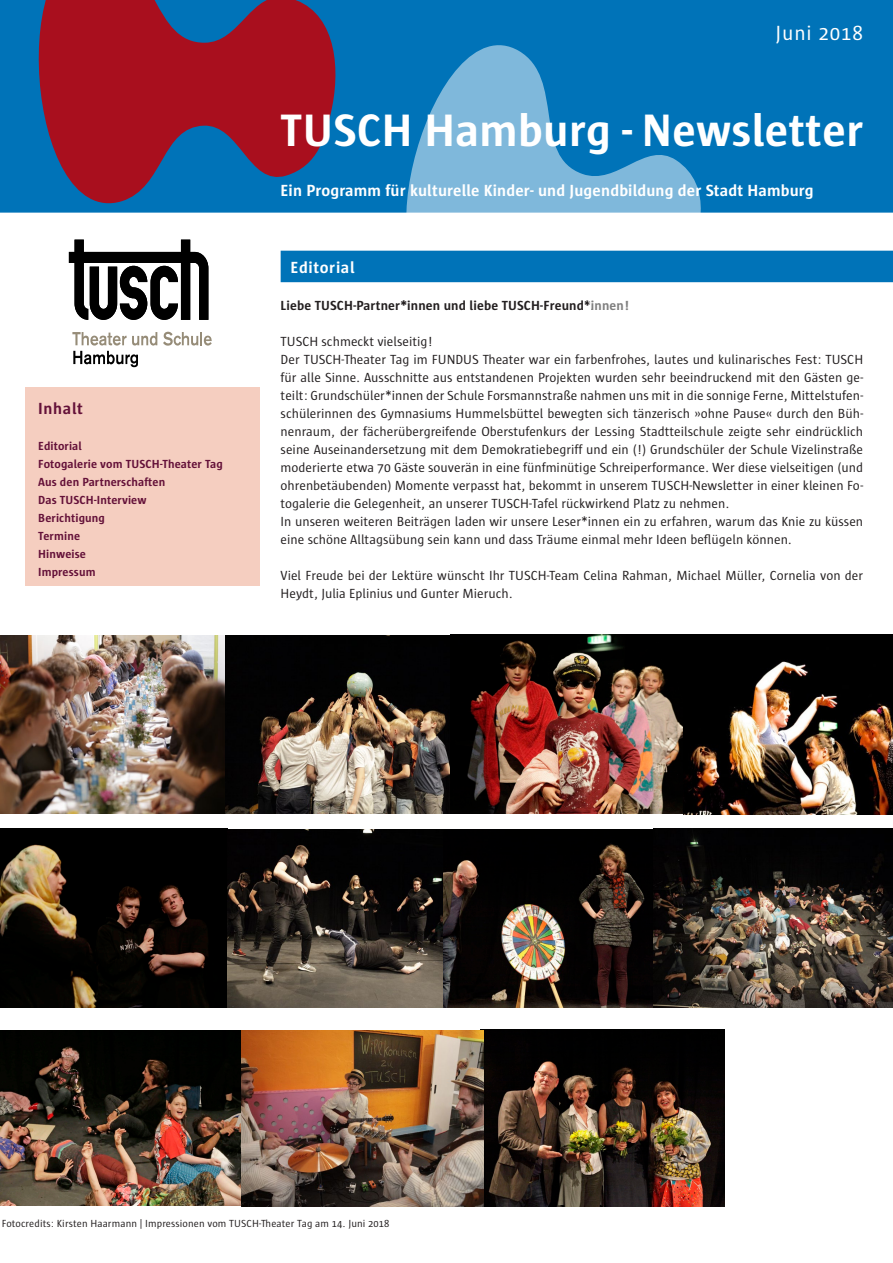
<style>
.page{position:relative;width:893px;height:1263px;background:#fff}
.page>*{position:absolute;margin:0;border:0;box-sizing:border-box;transform-origin:0 0}
.t1{font:700 46.5px "Sun";letter-spacing:.01em;color:#fff}
.fliesstext{font:21px "Sun";letter-spacing:.04em;color:#fff}
.fliesstext-2{font:700 16.5px "Sun";letter-spacing:.01em;color:#fff}
.fliesstext-3{font:700 16.5px "Sun";letter-spacing:.04em;color:#fff}
.t2{font:700 16.5px "Sun";letter-spacing:.04em;color:#641139}
.fliesstext-4{font:13.5px/18px "Sun";color:#231f20}
.fliesstext-5{font:700 13.5px "Sun";letter-spacing:.01em;color:#231f20}
.t3{font:700 12px "Sun";letter-spacing:.01em;color:#641139}
.t4{font:10.5px "Sun";letter-spacing:.01em;color:#231f20}
.s1{color:#000}
</style>
<div class="page">
<img style="left:0;top:636px;width:225px;height:177px">
<img style="left:0;top:1030px;width:480px;height:176px">
<img style="left:0;top:828px;width:684px;height:180px">
<img style="left:225px;top:636px;width:226px;height:177px">
<img style="left:451px;top:634px;width:233px;height:180px">
<img style="left:480px;top:1029px;width:245px;height:177px">
<img style="left:654px;top:829px;width:239px;height:178px">
<img style="left:684px;top:634px;width:209px;height:180px">
<div style="left:25px;top:387px;width:234px;height:198px;background:#f5cec0"></div>
<div style="left:0;top:0;width:893px;height:212px;background:#0073b8"></div>
<svg style="left:72px;top:332px;width:85px;height:35px"></svg>
<svg style="left:163px;top:332px;width:49px;height:14px"></svg>
<svg style="left:69px;top:240px;width:139px;height:80px"></svg>
<div style="left:281px;top:251px;width:611px;height:30px;background:#0073b8"></div>
<div style="left:281px;top:251px;width:612px;height:31px;border:2px solid #0073b8"></div>
<div style="left:438px;top:252px;width:337px;height:30px;background:#0073b8"></div>
<svg style="left:0;top:0;width:354px;height:213px"></svg>
<svg style="left:354px;top:212px;width:382px;height:71px"></svg>
<p class="fliesstext" style="left:776px;top:22px;width:89px">Juni 2018</p>
<p class="t1" style="left:281px;top:104px;width:584px">TUSCH Hamburg - Newsletter</p>
<p class="fliesstext-2" style="left:281px;top:181px;width:535px">Ein Programm für kulturelle Kinder- und Jugendbildung der Stadt Hamburg</p>
<p class="t2" style="left:38px;top:399px;width:46px">Inhalt</p>
<p class="t3" style="left:38px;top:439px;width:45px">Editorial</p>
<p class="t3" style="left:38px;top:457px;width:186px">Fotogalerie vom TUSCH-Theater Tag</p>
<p class="t3" style="left:38px;top:475px;width:129px">Aus den Partnerschaften</p>
<p class="t3" style="left:38px;top:493px;width:110px">Das TUSCH-Interview</p>
<p class="t3" style="left:38px;top:511px;width:68px">Berichtigung</p>
<p class="t3" style="left:38px;top:529px;width:43px">Termine</p>
<p class="t3" style="left:38px;top:547px;width:49px">Hinweise</p>
<p class="t3" style="left:38px;top:565px;width:59px">Impressum</p>
<p class="fliesstext-3" style="left:291px;top:258px;width:65px">Editorial</p>
<p class="fliesstext-5" style="left:281px;top:298px;width:350px">Liebe TUSCH-Partner*innen und liebe TUSCH-Freund*<span class="s1">innen!</span></p>
<p class="fliesstext-4" style="left:281px;top:333px;width:153px">TUSCH schmeckt vielseitig!</p>
<p class="fliesstext-4" style="left:281px;top:351px;width:584px;text-align:justify">Der TUSCH-Theater Tag im FUNDUS Theater war ein farbenfrohes, lautes und kulinarisches Fest: TUSCH für alle Sinne. Ausschnitte aus entstandenen Projekten wurden sehr beeindruckend mit den Gästen ge&shy;teilt: Grundschüler*innen der Schule Forsmannstraße nahmen uns mit in die sonnige Ferne, Mittelstufen&shy;schülerinnen des Gymnasiums Hummelsbüttel bewegten sich tänzerisch »ohne Pause« durch den Büh&shy;nenraum, der fächerübergreifende Oberstufenkurs der Lessing Stadtteilschule zeigte sehr eindrücklich seine Auseinandersetzung mit dem Demokratiebegriff und ein (!) Grundschüler der Schule Vizelinstraße moderierte etwa 70 Gäste souverän in eine fünfminütige Schreiperformance. Wer diese vielseitigen (und ohrenbetäubenden) Momente verpasst hat, bekommt in unserem TUSCH-Newsletter in einer kleinen Fo&shy;togalerie die Gelegenheit, an unserer TUSCH-Tafel rückwirkend Platz zu nehmen.</p>
<p class="fliesstext-4" style="left:281px;top:513px;width:584px">In unseren weiteren Beiträgen laden wir unsere Leser*innen ein zu erfahren, warum das Knie zu küssen eine schöne Alltagsübung sein kann und dass Träume einmal mehr Ideen beflügeln können.</p>
<p class="fliesstext-4" style="left:281px;top:567px;width:584px">Viel Freude bei der Lektüre wünscht Ihr TUSCH-Team Celina Rahman, Michael Müller, Cornelia von der<br>Heydt, Julia Eplinius und Gunter Mieruch.</p>
<p class="t4" style="left:2px;top:1218px;width:389px">Fotocredits: Kirsten Haarmann | Impressionen vom TUSCH-Theater Tag am 14. Juni 2018</p>
</div>
